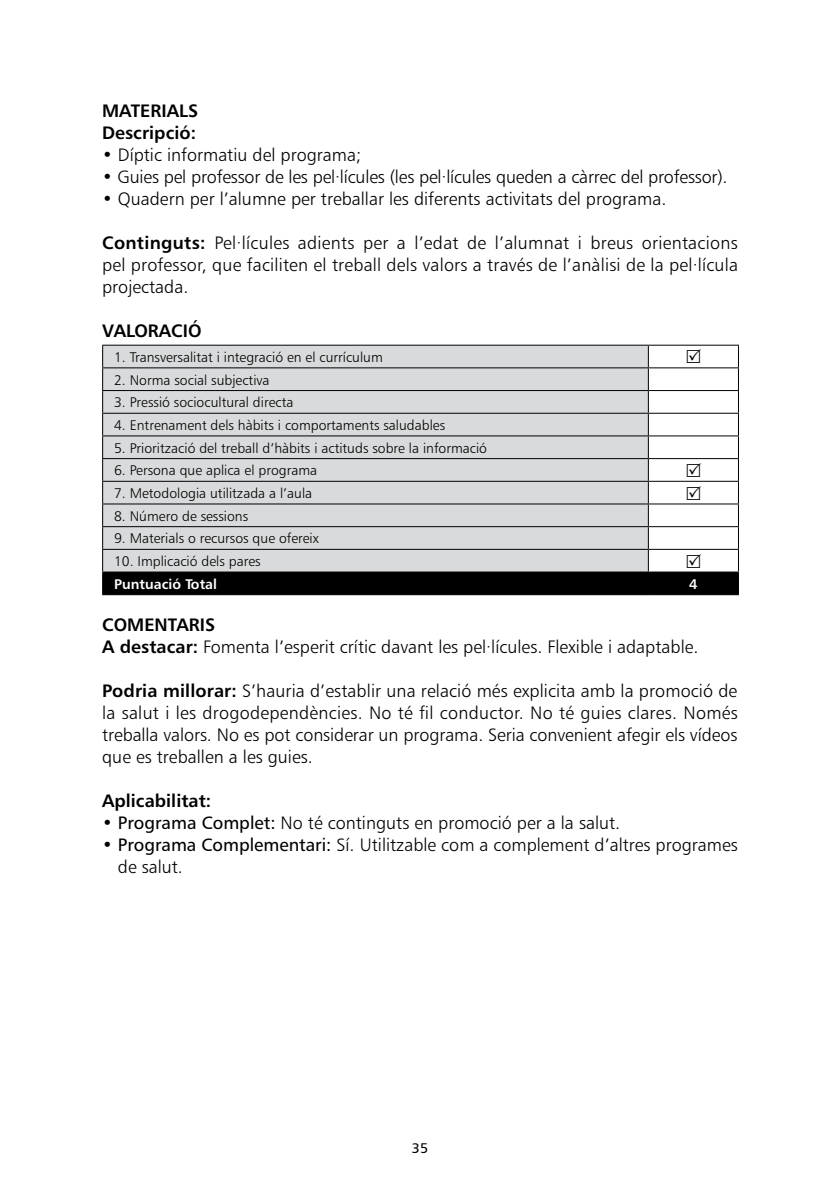
<style>
.page{position:relative;width:840px;height:1191px;background:#fff}
.page>*{position:absolute;margin:0;border:0;box-sizing:border-box;transform-origin:0 0}
.t1{font:18px/22px "Humanist 777 BT Light B";color:#000;text-align:justify}
.t2{font:18px/22px "Humanist 777 BT Bold B";color:#000}
.t3{font:14px "Humanist 777 BT Light B";color:#000}
.t4{font:14px "Humanist 777 BT Bold B";color:#fff}
.t5{font:14px "Humanist 777 BT Roman B";color:#000}
.s1{font-family:"Humanist 777 BT Bold B"}
.s2{font-family:"Humanist 777 BT Roman B"}
</style>
<div class="page">
<hr style="left:102px;top:345px;width:546px;height:1px;background:#000">
<hr style="left:648px;top:345px;width:90px;height:1px;background:#000">
<svg style="left:102px;top:346px;width:636px;height:249px;background:#bfc0c1"></svg>
<p class="t2" style="left:102px;top:99px;width:97px">MATERIALS<br>Descripció:</p>
<p class="t1" style="left:102px;top:143px;width:260px">• Díptic informatiu del programa;</p>
<p class="t1" style="left:102px;top:165px;width:626px">• Guies pel professor de les pel·lícules (les pel·lícules queden a càrrec del professor).</p>
<p class="t1" style="left:102px;top:187px;width:565px">• Quadern per l’alumne per treballar les diferents activitats del programa.</p>
<p class="t1" style="left:102px;top:231px;width:637px"><span class="s1">Continguts:</span> Pel·lícules adients per a l’edat de l’alumnat i breus orientacions pel professor, que faciliten el treball dels valors a través de l’anàlisi de la pel·lícula projectada.</p>
<p class="t2" style="left:102px;top:319px;width:101px">VALORACIÓ</p>
<p class="t3" style="left:114px;top:348px;width:270px">1. Transversalitat i integració en el currículum</p>
<p class="t3" style="left:114px;top:371px;width:157px">2. Norma social subjectiva</p>
<p class="t3" style="left:114px;top:394px;width:181px">3. Pressió sociocultural directa</p>
<p class="t3" style="left:114px;top:416px;width:332px">4. Entrenament dels hàbits i comportaments saludables</p>
<p class="t3" style="left:114px;top:439px;width:374px">5. Priorització del treball d’hàbits i actituds sobre la informació</p>
<p class="t3" style="left:114px;top:462px;width:204px">6. Persona que aplica el programa</p>
<p class="t3" style="left:114px;top:484px;width:199px">7. Metodologia utilitzada a l’aula</p>
<p class="t3" style="left:114px;top:507px;width:136px">8. Número de sessions</p>
<p class="t3" style="left:114px;top:530px;width:206px">9. Materials o recursos que ofereix</p>
<p class="t3" style="left:114px;top:552px;width:148px">10. Implicació dels pares</p>
<p class="t4" style="left:114px;top:575px;width:104px">Puntuació Total</p>
<p class="t4" style="left:688px;top:575px;width:10px">4</p>
<p class="t2" style="left:102px;top:613px;width:114px">COMENTARIS</p>
<p class="t1" style="left:102px;top:635px;width:597px"><span class="s1">A destacar:</span> Fomenta l’esperit crític davant les pel·lícules. Flexible i adaptable.</p>
<p class="t1" style="left:102px;top:679px;width:636px"><span class="s1">Podria millorar:</span> S’hauria d’establir una relació més explicita amb la promoció de la salut i les drogodependències. No té fil conductor. No té guies clares. Només treballa valors. No es pot considerar un programa. Seria convenient afegir els vídeos que es treballen a les guies.</p>
<p class="t2" style="left:102px;top:789px;width:111px">Aplicabilitat:</p>
<p class="t1" style="left:102px;top:811px;width:519px">• <span class="s2">Programa Complet:</span> No té continguts en promoció per a la salut.</p>
<p class="t1" style="left:118px;top:833px;width:621px;text-indent:-16px">• <span class="s2">Programa Complementari:</span> Sí. Utilitzable com a complement d’altres programes de salut.</p>
<p class="t5" style="left:412px;top:1139px;width:18px">35</p>
</div>
